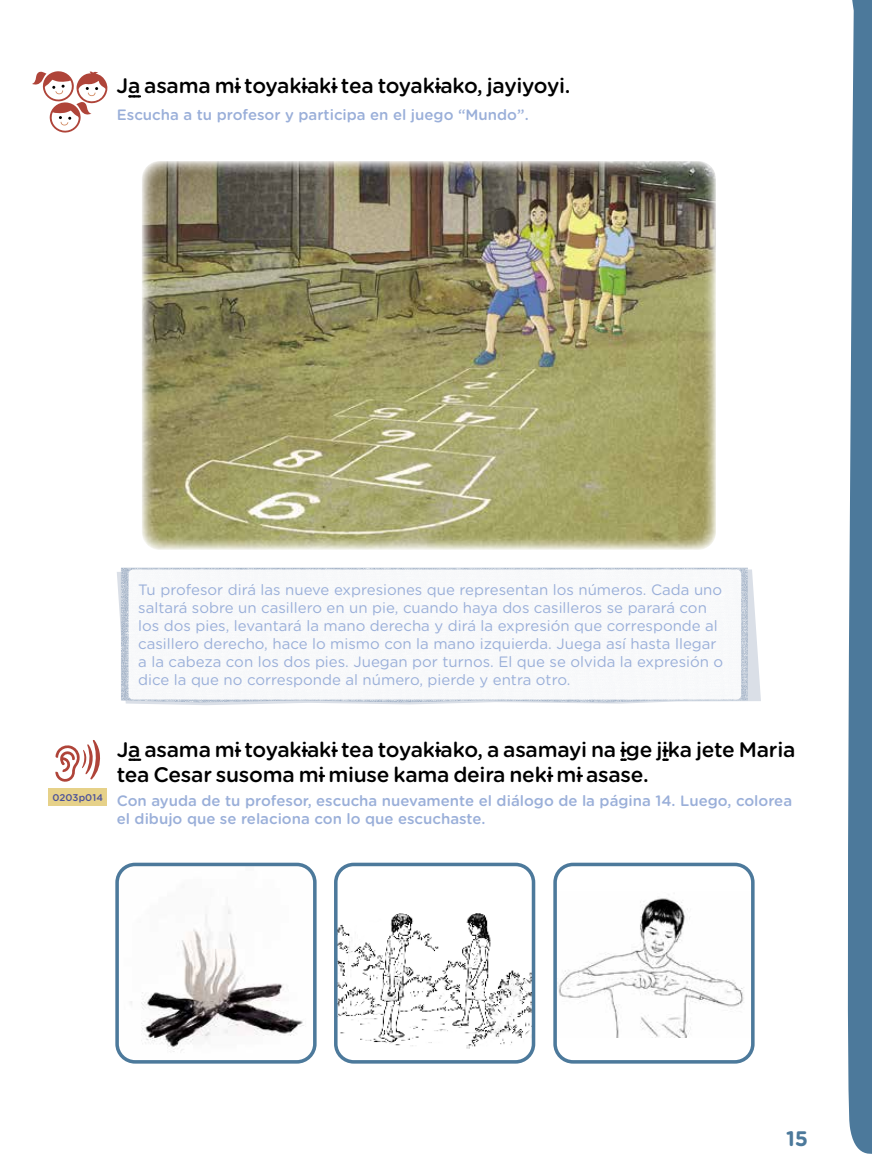
<style>
.page{position:relative;width:872px;height:1170px;background:#fff}
.page>*{position:absolute;margin:0;border:0;box-sizing:border-box;transform-origin:0 0}
.t1{font:500 21px/25.2px "Gotham Rounded";letter-spacing:-.01em;color:#000}
.t2{font:700 21px "Gotham Rounded";color:#4c799b}
.t3{font:15px/18px "Gotham Rounded";color:#9aafd9}
.t4{font:500 15px/18px "Gotham Rounded";color:#9aafd9}
.t5{font:500 9.75px "Gotham Rounded";letter-spacing:.01em;color:#4a5099}
</style>
<div class="page">
<svg style="left:847px;top:0;width:25px;height:1154px;background:#6289a7"></svg>
<svg style="left:129px;top:758px;width:11px;height:2px"></svg>
<svg style="left:319px;top:774px;width:5px;height:3px"></svg>
<svg style="left:548px;top:774px;width:4px;height:3px"></svg>
<svg style="left:577px;top:774px;width:5px;height:3px"></svg>
<svg style="left:129px;top:95px;width:11px;height:2px"></svg>
<svg style="left:117px;top:569px;width:644px;height:136px"></svg>
<img style="left:121px;top:567px;width:627px;height:135px">
<div style="left:129px;top:569px;width:612px;height:130px;background:#f8f9fa;border-radius:5px"></div>
<img style="left:142px;top:161px;width:574px;height:389px">
<img style="left:120px;top:867px;width:195px;height:194px">
<div style="left:115px;top:862px;width:201px;height:201px;border:4px solid #4c799b;border-radius:18px"></div>
<img style="left:339px;top:872px;width:191px;height:182px">
<div style="left:334px;top:862px;width:201px;height:201px;border:4px solid #4c799b;border-radius:18px"></div>
<img style="left:558px;top:898px;width:186px;height:138px">
<div style="left:553px;top:862px;width:201px;height:201px;border:4px solid #4c799b;border-radius:18px"></div>
<svg style="left:32px;top:71px;width:76px;height:62px"></svg>
<div style="left:48px;top:788px;width:59px;height:17px;background:#e6d189"></div>
<svg style="left:55px;top:740px;width:45px;height:42px"></svg>
<h1 class="t1" style="left:117px;top:72px;width:455px">Ja asama mi toyakiaki tea toyakiako, jayiyoyi.</h1>
<p class="t4" style="left:117px;top:105px;width:413px">Escucha a tu profesor y participa en el juego “Mundo”.</p>
<p class="t3" style="left:138px;top:580px;width:586px">Tu profesor dirá las nueve expresiones que representan los números. Cada uno saltará sobre un casillero en un pie, cuando haya dos casilleros se parará con los dos pies, levantará la mano derecha y dirá la expresión que corresponde al casillero derecho, hace lo mismo con la mano izquierda. Juega así hasta llegar a la cabeza con los dos pies. Juegan por turnos. El que se olvida la expresión o dice la que no corresponde al número, pierde y entra otro.</p>
<p class="t5" style="left:52px;top:790px;width:52px">0203p014</p>
<h1 class="t1" style="left:117px;top:735px;width:680px">Ja asama mi toyakiaki tea toyakiako, a asamayi na ige jika jete Maria tea Cesar susoma mi miuse kama deira neki mi asase.</h1>
<p class="t4" style="left:117px;top:790px;width:677px">Con ayuda de tu profesor, escucha nuevamente el diálogo de la página 14. Luego, colorea el dibujo que se relaciona con lo que escuchaste.</p>
<h1 class="t2" style="left:786px;top:1122px;width:24px">15</h1>
</div>
